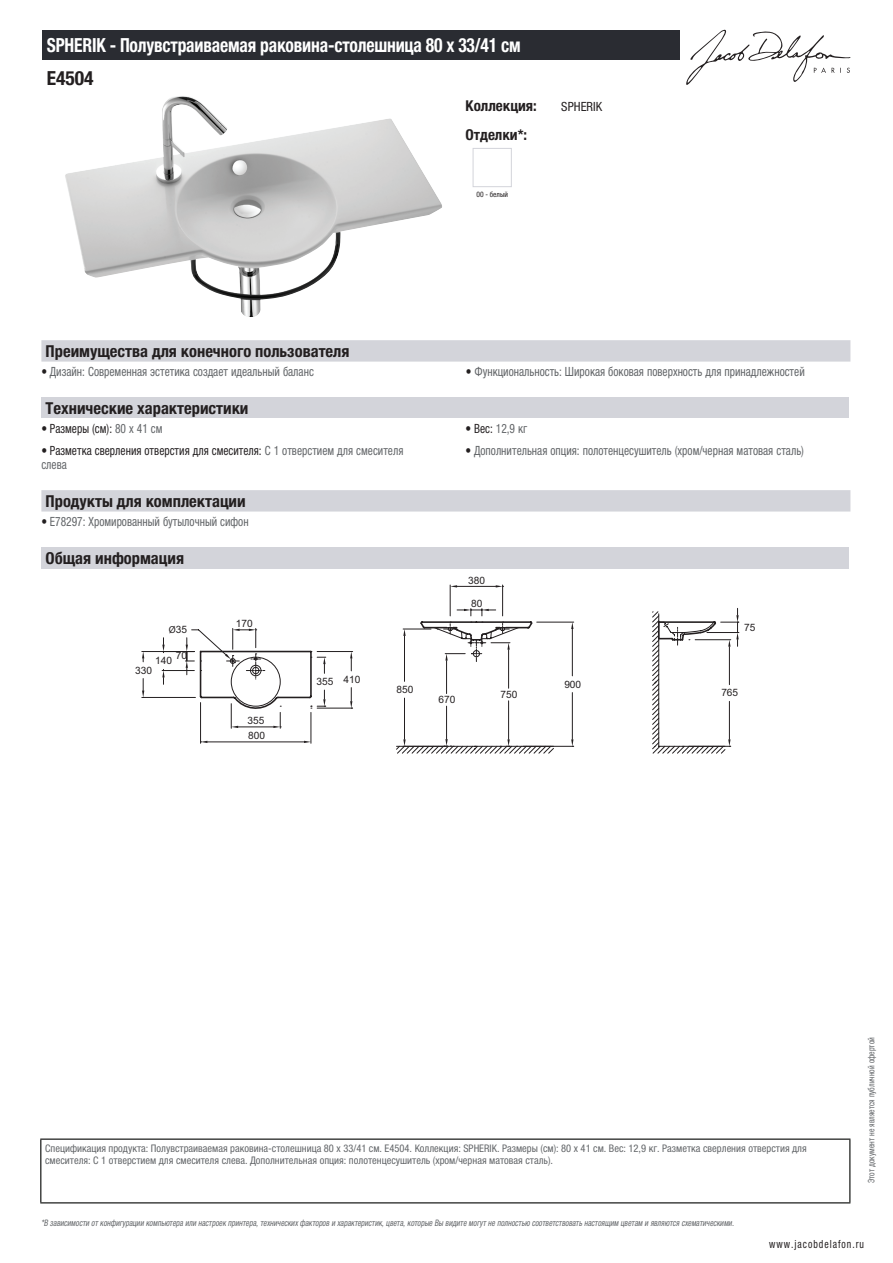
<style>
.page{position:relative;width:893px;height:1263px;background:#fff}
.page>*{position:absolute;margin:0;border:0;box-sizing:border-box;transform-origin:0 0}
.t1{font:700 condensed 19.5px "Helvetica Neue LTCYR";letter-spacing:-.01em;color:#fff;scale:.9 1}
.t2{font:700 condensed 19.5px "Helvetica Neue LTCYR";color:#231f20}
.t3{font:700 condensed 16.5px "Helvetica Neue LTCYR";color:#231f20}
.t4{font:700 condensed 15px "Helvetica Neue LTCYR";color:#231f20}
.t5{font:condensed 12.75px "Helvetica Neue LTCYR";color:#626568;scale:.9 1}
.t6{font:condensed 12.75px/13.5px "Helvetica Neue LTCYR";color:#231f20;scale:.9 1}
.t7{font:condensed 12.75px "Helvetica Neue LTCYR";color:#231f20}
.t8{font:condensed 11.25px "Helvetica Neue LTCYR";letter-spacing:.1em;color:#231f20;scale:.87 1}
.t9{font:condensed 10.5px/12px "Helvetica Neue LTCYR";color:#626568}
.t10{font:10.2px "Arial";color:#231f20}
.t11{font:italic condensed 9px "Helvetica Neue LTCYR";color:#626568;scale:.87 1}
.t12{font:condensed 9px "Helvetica Neue LTCYR";color:#626568;scale:.87 1}
.t13{font:condensed 7.5px "Helvetica Neue LTCYR";color:#231f20}
.s1{color:#231f20}
.s2{color:#626568}
.s3{font-family:"Myriad Pro"}
</style>
<div class="page">
<svg style="left:686px;top:30px;width:164px;height:55px"></svg>
<img style="left:65px;top:96px;width:377px;height:221px">
<div style="left:473px;top:148px;width:39px;height:39px;border:1px solid #d3d4da"></div>
<div style="left:41px;top:340px;width:809px;height:22px;background:#d3d4da"></div>
<div style="left:41px;top:397px;width:808px;height:21px;background:#d3d4da"></div>
<div style="left:41px;top:490px;width:809px;height:21px;background:#d3d4da"></div>
<div style="left:41px;top:547px;width:808px;height:21px;background:#d3d4da"></div>
<svg style="left:230px;top:680px;width:123px;height:64px"></svg>
<hr style="left:450px;top:585px;width:1px;height:31px;background:#231f20">
<hr style="left:502px;top:585px;width:1px;height:31px;background:#231f20">
<hr style="left:457px;top:586px;width:39px;height:1px;background:#231f20">
<svg style="left:450px;top:585px;width:7px;height:2px"></svg>
<svg style="left:496px;top:585px;width:8px;height:2px"></svg>
<svg style="left:457px;top:609px;width:39px;height:2px"></svg>
<hr style="left:689px;top:746px;width:42px;height:1px;background:#231f20">
<hr style="left:729px;top:647px;width:1px;height:38px;background:#231f20">
<hr style="left:729px;top:701px;width:1px;height:38px;background:#231f20">
<svg style="left:728px;top:739px;width:2px;height:8px"></svg>
<svg style="left:725px;top:608px;width:14px;height:39px"></svg>
<hr style="left:142px;top:651px;width:52px;height:1px;background:#231f20">
<hr style="left:142px;top:697px;width:53px;height:1px;background:#231f20">
<svg style="left:142px;top:652px;width:2px;height:10px"></svg>
<svg style="left:142px;top:678px;width:2px;height:19px"></svg>
<hr style="left:317px;top:708px;width:36px;height:1px;background:#231f20">
<svg style="left:350px;top:688px;width:2px;height:21px"></svg>
<hr style="left:311px;top:712px;width:1px;height:31px;background:#231f20">
<hr style="left:200px;top:702px;width:1px;height:41px;background:#231f20">
<hr style="left:207px;top:741px;width:97px;height:1px;background:#231f20">
<svg style="left:304px;top:741px;width:7px;height:2px"></svg>
<svg style="left:311px;top:690px;width:15px;height:19px"></svg>
<svg style="left:201px;top:741px;width:6px;height:2px"></svg>
<hr style="left:238px;top:726px;width:35px;height:1px;background:#231f20">
<svg style="left:231px;top:704px;width:7px;height:24px"></svg>
<svg style="left:273px;top:706px;width:8px;height:22px"></svg>
<hr style="left:162px;top:670px;width:32px;height:1px;background:#231f20">
<svg style="left:162px;top:669px;width:3px;height:15px"></svg>
<svg style="left:162px;top:638px;width:3px;height:15px"></svg>
<svg style="left:396px;top:611px;width:329px;height:142px"></svg>
<svg style="left:185px;top:622px;width:493px;height:58px"></svg>
<div style="left:43px;top:30px;width:637px;height:30px;background:#2a2c32"></div>
<hr style="left:40px;top:1138px;width:810px;height:2px;background:#040503">
<hr style="left:40px;top:1140px;width:1px;height:62px;background:#040503">
<hr style="left:849px;top:1140px;width:1px;height:62px;background:#040503">
<hr style="left:40px;top:1202px;width:810px;height:1px;background:#040503">
<h1 class="t1" style="left:47px;top:34px;width:528px">SPHERIK - Полувстраиваемая раковина-столешница 80 х 33/41 см</h1>
<h1 class="t2" style="left:47px;top:67px;width:48px">E4504</h1>
<h3 class="t4" style="left:466px;top:97px;width:73px">Коллекция:</h3>
<p class="t7" style="left:561px;top:99px;width:42px">SPHERIK</p>
<h3 class="t4" style="left:466px;top:126px;width:63px">Отделки*:</h3>
<p class="t13" style="left:476px;top:190px;width:33px">00 - белый</p>
<h2 class="t3" style="left:46px;top:342px;width:305px">Преимущества для конечного пользователя</h2>
<p class="t5" style="left:41px;top:364px;width:304px"><span class="s1">•</span> Дизайн: Современная эстетика создает идеальный баланс</p>
<p class="t5" style="left:466px;top:364px;width:378px"><span class="s1">•</span> Функциональность: Широкая боковая поверхность для принадлежностей</p>
<h2 class="t3" style="left:46px;top:399px;width:204px">Технические характеристики</h2>
<p class="t6" style="left:41px;top:421px;width:136px">• Размеры (см): <span class="s2">80 x 41 см</span></p>
<p class="t5" style="left:466px;top:421px;width:70px"><span class="s1">• Вес:</span> 12,9 кг</p>
<p class="t6" style="left:41px;top:444px;width:404px">• Разметка сверления отверстия для смесителя: <span class="s2">С 1 отверстием для смесителя слева</span></p>
<p class="t5" style="left:466px;top:444px;width:377px"><span class="s1">•</span> Дополнительная опция: полотенцесушитель (хром/черная матовая сталь)</p>
<h2 class="t3" style="left:46px;top:492px;width:202px">Продукты для комплектации</h2>
<p class="t5" style="left:41px;top:514px;width:232px"><span class="s1">•</span> E78297: Хромированный бутылочный сифон</p>
<h2 class="t3" style="left:46px;top:549px;width:140px">Общая информация</h2>
<p class="t10" style="left:468px;top:573px;width:18px">380</p>
<p class="t10" style="left:169px;top:623px;width:20px"><span class="s3">Ø</span>35</p>
<p class="t10" style="left:176px;top:649px;width:13px">70</p>
<p class="t10" style="left:155px;top:654px;width:18px">140</p>
<p class="t10" style="left:135px;top:663px;width:18px">330</p>
<p class="t10" style="left:236px;top:617px;width:18px">170</p>
<p class="t10" style="left:248px;top:714px;width:18px">355</p>
<p class="t10" style="left:248px;top:729px;width:18px">800</p>
<p class="t10" style="left:316px;top:674px;width:45px">355 410</p>
<p class="t10" style="left:471px;top:597px;width:13px">80</p>
<p class="t10" style="left:396px;top:683px;width:18px">850</p>
<p class="t10" style="left:439px;top:693px;width:18px">670</p>
<p class="t10" style="left:501px;top:688px;width:18px">750</p>
<p class="t10" style="left:564px;top:677px;width:18px">900</p>
<p class="t10" style="left:744px;top:621px;width:13px">75</p>
<p class="t10" style="left:721px;top:686px;width:18px">765</p>
<p class="t9" style="left:45px;top:1142px;width:763px">Спецификация продукта: Полувстраиваемая раковина-столешница 80 х 33/41 см. E4504. Коллекция: SPHERIK. Размеры (см): 80 x 41 см. Вес: 12,9 кг. Разметка сверления отверстия для смесителя: С 1 отверстием для смесителя слева. Дополнительная опция: полотенцесушитель (хром/черная матовая сталь).</p>
<p class="t11" style="left:41px;top:1218px;width:800px">*В зависимости отконфигурации компьютера или настроек принтера,техническихфакторов и характеристик,цвета,которые Вы видите могутне полностью соответствоватьнастоящим цветам и являются схематическими.</p>
<p class="t12" style="left:866px;top:1183px;width:169px;rotate:-90deg">Этот документ не является публичной офертой</p>
<p class="t8" style="left:769px;top:1237px;width:110px">www.jacobdelafon.ru</p>
</div>
